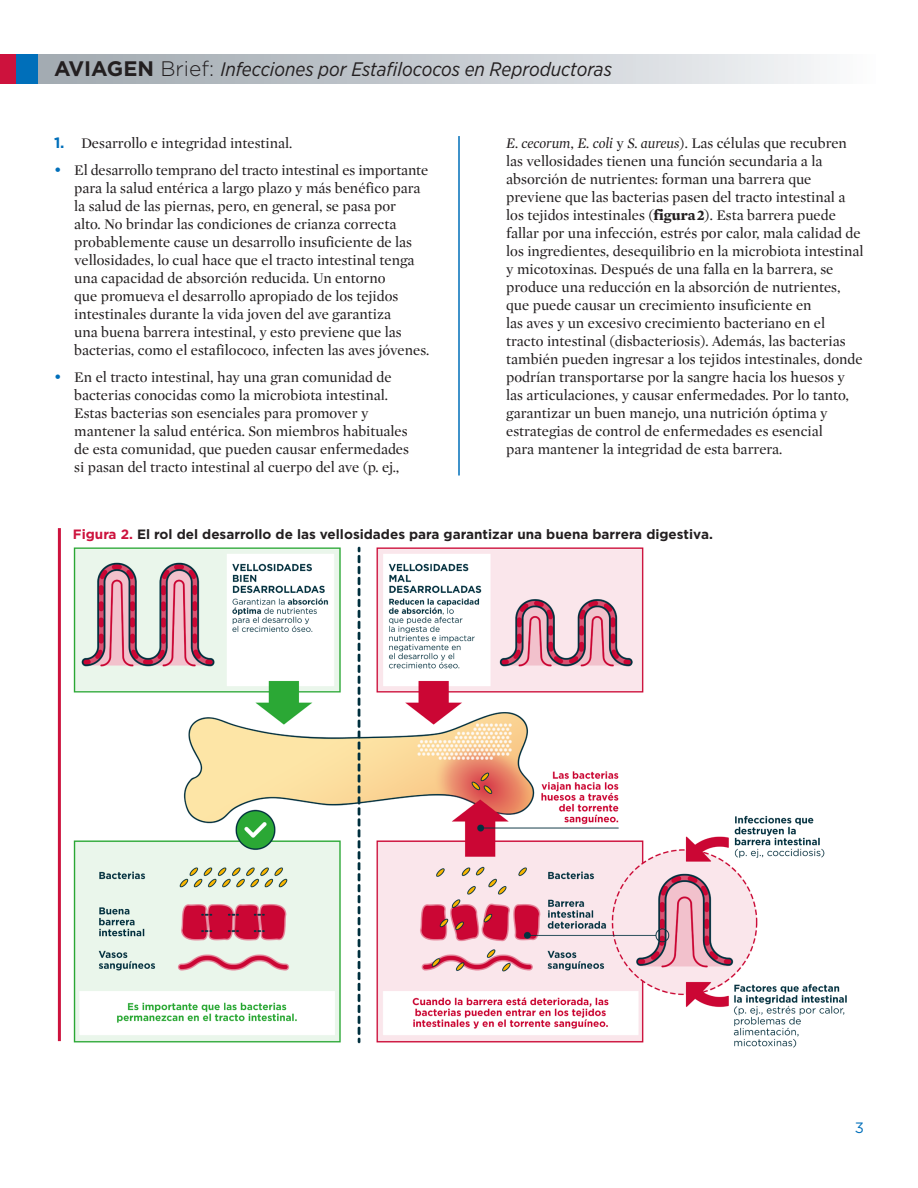
<style>
.page{position:relative;width:918px;height:1188px;background:#fff}
.page>*{position:absolute;margin:0;border:0;box-sizing:border-box;transform-origin:0 0}
.t1{font:italic 19.5px "Gotham Narrow";color:#231f20}
.t2{font:15px/18px "Mercury Display Roman";color:#231f20}
.t3{font:15px "Gotham";color:#006fba}
.Figure{font:700 13.5px "Gotham";color:#231f20}
.s1{font-family:"Gotham";font-weight:700;font-style:normal;font-size:21px}
.s2{font-family:"Gotham";font-weight:300;font-style:normal;font-size:21px}
.s3{font-family:"Gotham";font-weight:700;color:#006fba}
.s4{font-family:"Mercury Display";font-style:italic}
.s5{font-family:"Mercury Text G4";font-weight:700}
.s6{color:#cd123d}
</style>
<div class="page">
<div style="left:37px;top:54px;width:839px;height:30px;background:linear-gradient(to right,#9da6ad,#f6f7f9)"></div>
<div style="left:0;top:54px;width:16px;height:30px;background:#cd123d"></div>
<div style="left:16px;top:54px;width:22px;height:30px;background:#006fba"></div>
<hr style="left:459px;top:136px;width:1px;height:339px;background:#006fba">
<hr style="left:58px;top:528px;width:3px;height:513px;background:#cd123d">
<img style="left:73px;top:546px;width:774px;height:502px">
<h1 class="t1" style="left:54px;top:57px;width:559px"><span class="s1">AVIAGEN</span> <span class="s2">Brief:</span> Infecciones por Estafilococos en Reproductoras</h1>
<p class="t2" style="left:54px;top:134px;width:240px"><span class="s3">1.</span> Desarrollo e integridad intestinal.</p>
<p class="t2" style="left:74px;top:161px;width:356px;text-indent:-20px"><span class="s3">•</span> El desarrollo temprano del tracto intestinal es importante para la salud entérica a largo plazo y más benéfico para la salud de las piernas, pero, en general, se pasa por<br>alto. No brindar las condiciones de crianza correcta probablemente cause un desarrollo insuficiente de las vellosidades, lo cual hace que el tracto intestinal tenga una capacidad de absorción reducida. Un entorno<br>que promueva el desarrollo apropiado de los tejidos intestinales durante la vida joven del ave garantiza<br>una buena barrera intestinal, y esto previene que las bacterias, como el estafilococo, infecten las aves jóvenes.</p>
<p class="t2" style="left:74px;top:368px;width:336px;text-indent:-20px"><span class="s3">•</span> En el tracto intestinal, hay una gran comunidad de bacterias conocidas como la microbiota intestinal.<br>Estas bacterias son esenciales para promover y mantener la salud entérica. Son miembros habituales de esta comunidad, que pueden causar enfermedades si pasan del tracto intestinal al cuerpo del ave (p. ej.,</p>
<p class="t2" style="left:506px;top:134px;width:359px"><span class="s4">E. cecorum</span>, <span class="s4">E. coli</span> y <span class="s4">S. aureus</span>). Las células que recubren las vellosidades tienen una función secundaria a la absorción de nutrientes: forman una barrera que previene que las bacterias pasen del tracto intestinal a los tejidos intestinales (<span class="s5">figura 2</span>). Esta barrera puede fallar por una infección, estrés por calor, mala calidad de los ingredientes, desequilibrio en la microbiota intestinal y micotoxinas. Después de una falla en la barrera, se produce una reducción en la absorción de nutrientes, que puede causar un crecimiento insuficiente en<br>las aves y un excesivo crecimiento bacteriano en el tracto intestinal (disbacteriosis). Además, las bacterias también pueden ingresar a los tejidos intestinales, donde podrían transportarse por la sangre hacia los huesos y las articulaciones, y causar enfermedades. Por lo tanto, garantizar un buen manejo, una nutrición óptima y estrategias de control de enfermedades es esencial<br>para mantener la integridad de esta barrera.</p>
<p class="Figure" style="left:73px;top:525px;width:641px"><span class="s6">Figura 2.</span> El rol del desarrollo de las vellosidades para garantizar una buena barrera digestiva.</p>
<p class="t3" style="left:855px;top:1119px;width:11px">3</p>
</div>
